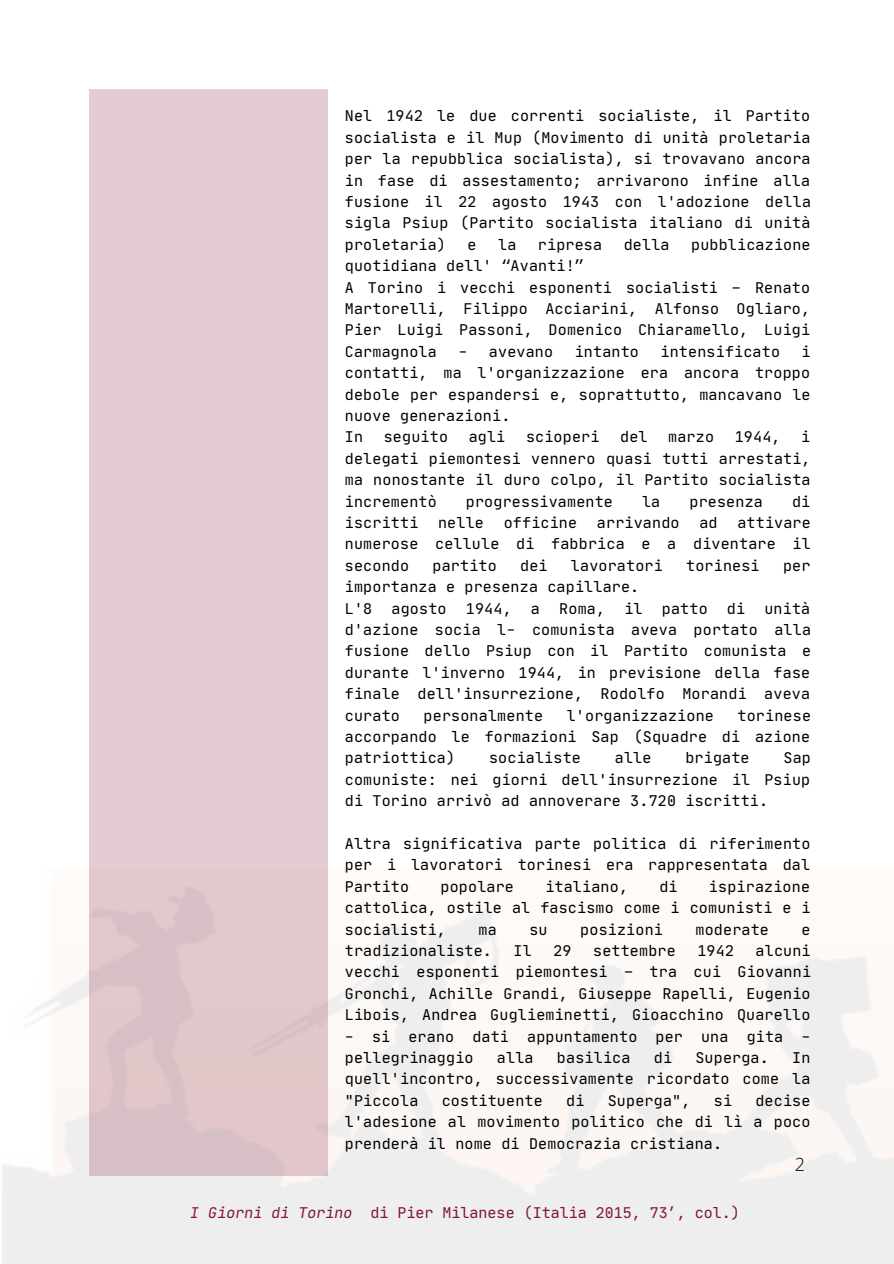
<style>
.page{position:relative;width:894px;height:1264px;background:#fff}
.page>*{position:absolute;margin:0;border:0;box-sizing:border-box;transform-origin:0 0}
.t1{font:300 18px "Open Sans";color:#000}
.t2{font:15px/21.5px "Jet Brains Mono";letter-spacing:.015em;color:#000;text-align:justify}
.t3{font:15px "Jet Brains Mono";color:#811731}
.s1{font-style:italic}
</style>
<div class="page">
<div style="left:89px;top:89px;width:239px;height:1086px;background:linear-gradient(to right,#e1c9cf,#e3cbd0)"></div>
<p class="t2" style="left:345px;top:105px;width:467px">Nel 1942 le due correnti socialiste, il Partito socialista e il Mup (Movimento di unità proletaria per la repubblica socialista), si trovavano ancora in fase di assestamento; arrivarono infine alla fusione il 22 agosto 1943 con l'adozione della sigla Psiup (Partito socialista italiano di unità proletaria)</p>
<p class="t2" style="left:467px;top:233px;width:11px">e</p>
<p class="t2" style="left:498px;top:233px;width:20px">la</p>
<p class="t2" style="left:537px;top:233px;width:66px">ripresa</p>
<p class="t2" style="left:623px;top:233px;width:47px">della</p>
<p class="t2" style="left:691px;top:233px;width:121px">pubblicazione</p>
<p class="t2" style="left:345px;top:255px;width:240px">quotidiana dell' “Avanti!”</p>
<p class="t2" style="left:345px;top:276px;width:466px">A Torino i vecchi esponenti socialisti – Renato Martorelli, Filippo Acciarini, Alfonso Ogliaro, Pier Luigi Passoni, Domenico Chiaramello, Luigi Carmagnola</p>
<p class="t2" style="left:345px;top:340px;width:467px;text-indent:456px">i contatti, ma l'organizzazione era ancora troppo debole per espandersi e, soprattutto, mancavano le nuove generazioni.</p>
<p class="t2" style="left:345px;top:426px;width:20px">In</p>
<p class="t2" style="left:383px;top:426px;width:66px">seguito</p>
<p class="t2" style="left:468px;top:426px;width:38px">agli</p>
<p class="t2" style="left:526px;top:426px;width:75px">scioperi</p>
<p class="t2" style="left:620px;top:426px;width:29px">del</p>
<p class="t2" style="left:668px;top:426px;width:47px">marzo</p>
<p class="t2" style="left:734px;top:426px;width:47px">1944,</p>
<p class="t2" style="left:458px;top:340px;width:96px">- avevano</p>
<p class="t2" style="left:574px;top:340px;width:66px">intanto</p>
<p class="t2" style="left:660px;top:340px;width:121px">intensificato</p>
<p class="t2" style="left:345px;top:426px;width:467px;text-indent:456px">i delegati piemontesi vennero quasi tutti arrestati, ma nonostante il duro colpo, il Partito socialista incrementò</p>
<p class="t2" style="left:465px;top:490px;width:148px">progressivamente</p>
<p class="t2" style="left:642px;top:490px;width:20px">la</p>
<p class="t2" style="left:689px;top:490px;width:75px">presenza</p>
<p class="t2" style="left:791px;top:490px;width:20px">di</p>
<p class="t2" style="left:345px;top:511px;width:467px;text-indent:392px">attivare numerose cellule di fabbrica e a diventare il secondo</p>
<p class="t2" style="left:345px;top:511px;width:75px">iscritti</p>
<p class="t2" style="left:438px;top:511px;width:47px">nelle</p>
<p class="t2" style="left:503px;top:511px;width:75px">officine</p>
<p class="t2" style="left:596px;top:511px;width:84px">arrivando</p>
<p class="t2" style="left:699px;top:511px;width:20px">ad</p>
<p class="t2" style="left:432px;top:554px;width:66px">partito</p>
<p class="t2" style="left:520px;top:554px;width:29px">dei</p>
<p class="t2" style="left:570px;top:554px;width:93px">lavoratori</p>
<p class="t2" style="left:686px;top:554px;width:75px">torinesi</p>
<p class="t2" style="left:782px;top:554px;width:29px">per</p>
<p class="t2" style="left:345px;top:576px;width:296px">importanza e presenza capillare.</p>
<p class="t2" style="left:345px;top:597px;width:29px">L'8</p>
<p class="t2" style="left:391px;top:597px;width:57px">agosto</p>
<p class="t2" style="left:465px;top:597px;width:47px">1944,</p>
<p class="t2" style="left:531px;top:597px;width:11px">a</p>
<p class="t2" style="left:559px;top:597px;width:47px">Roma,</p>
<p class="t2" style="left:624px;top:597px;width:20px">il</p>
<p class="t2" style="left:661px;top:597px;width:47px">patto</p>
<p class="t2" style="left:726px;top:597px;width:20px">di</p>
<p class="t2" style="left:345px;top:597px;width:467px;text-indent:419px">unità d'azione socia l- comunista aveva portato alla fusione dello Psiup con il Partito comunista e durante l'inverno 1944, in previsione della fase finale dell'insurrezione, Rodolfo Morandi aveva curato</p>
<p class="t2" style="left:345px;top:704px;width:467px;text-indent:392px">torinese accorpando le formazioni Sap (Squadre di azione patriottica)</p>
<p class="t2" style="left:423px;top:704px;width:121px">personalmente</p>
<p class="t2" style="left:566px;top:704px;width:148px">l'organizzazione</p>
<p class="t2" style="left:489px;top:747px;width:93px">socialiste</p>
<p class="t2" style="left:614px;top:747px;width:38px">alle</p>
<p class="t2" style="left:685px;top:747px;width:66px">brigate</p>
<p class="t2" style="left:345px;top:747px;width:467px;text-indent:438px">Sap comuniste: nei giorni dell'insurrezione il Psiup di Torino arrivò ad annoverare 3.720 iscritti.</p>
<p class="t2" style="left:345px;top:832px;width:467px">Altra significativa parte politica di riferimento per i lavoratori torinesi era rappresentata dal Partito</p>
<p class="t2" style="left:345px;top:875px;width:467px;text-indent:364px">ispirazione cattolica, ostile al fascismo come i comunisti e i socialisti,</p>
<p class="t2" style="left:440px;top:875px;width:75px">popolare</p>
<p class="t2" style="left:545px;top:875px;width:84px">italiano,</p>
<p class="t2" style="left:659px;top:875px;width:20px">di</p>
<p class="t2" style="left:478px;top:918px;width:20px">ma</p>
<p class="t2" style="left:529px;top:918px;width:20px">su</p>
<p class="t2" style="left:580px;top:918px;width:84px">posizioni</p>
<p class="t2" style="left:695px;top:918px;width:75px">moderate</p>
<p class="t2" style="left:801px;top:918px;width:11px">e</p>
<p class="t2" style="left:345px;top:939px;width:148px">tradizionaliste.</p>
<p class="t2" style="left:513px;top:939px;width:20px">Il</p>
<p class="t2" style="left:553px;top:939px;width:20px">29</p>
<p class="t2" style="left:593px;top:939px;width:84px">settembre</p>
<p class="t2" style="left:697px;top:939px;width:38px">1942</p>
<p class="t2" style="left:345px;top:939px;width:467px;text-indent:410px">alcuni vecchi esponenti piemontesi – tra cui Giovanni Gronchi, Achille Grandi, Giuseppe Rapelli, Eugenio Libois, Andrea Guglieminetti, Gioacchino Quarello</p>
<p class="t2" style="left:345px;top:1025px;width:467px">- si erano dati appuntamento per una gita - pellegrinaggio</p>
<p class="t2" style="left:497px;top:1046px;width:38px">alla</p>
<p class="t2" style="left:557px;top:1046px;width:75px">basilica</p>
<p class="t2" style="left:653px;top:1046px;width:20px">di</p>
<p class="t2" style="left:695px;top:1046px;width:75px">Superga.</p>
<p class="t2" style="left:345px;top:1046px;width:467px;text-indent:447px">In quell'incontro, successivamente ricordato come la "Piccola</p>
<p class="t2" style="left:345px;top:1089px;width:467px;text-indent:410px">decise l'adesione al movimento politico che di lì a poco prenderà il nome di Democrazia cristiana.</p>
<p class="t1" style="left:794px;top:1151px;width:12px">2</p>
<p class="t3" style="left:190px;top:1203px;width:551px"><span class="s1">I Giorni di Torino</span> di Pier Milanese (Italia 2015, 73′, col.)</p>
<p class="t2" style="left:441px;top:1089px;width:102px">costituente</p>
<p class="t2" style="left:566px;top:1089px;width:20px">di</p>
<p class="t2" style="left:607px;top:1089px;width:84px">Superga",</p>
<p class="t2" style="left:713px;top:1089px;width:20px">si</p>
</div>
